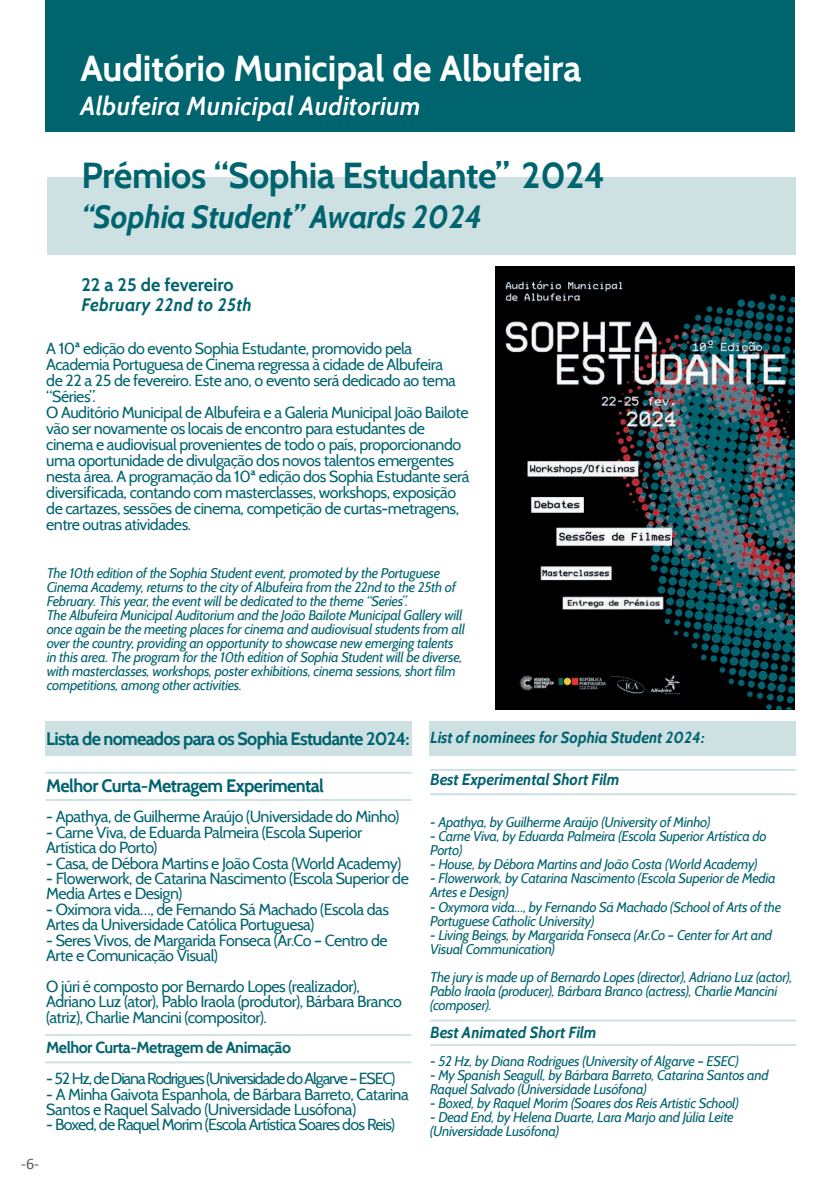
<style>
.page{position:relative;width:840px;height:1191px;background:#fff}
.page>*{position:absolute;margin:0;border:0;box-sizing:border-box;transform-origin:0 0}
.t1{font:700 36px "Cabin";color:#fff}
.t2{font:700 36px "Cabin";letter-spacing:-.01em;color:#00646f}
.t3{font:italic 700 32px "Cabin";letter-spacing:-.03em;color:#00646f}
.t4{font:italic 600 26px "Cabin";color:#fff}
.t5{font:700 18px "Cabin";letter-spacing:-.04em;color:#00636f}
.t6{font:italic 700 18px "Cabin";color:#00646f}
.t7{font:700 18px "Cabin";color:#00646f}
.t8{font:16px/15.4px "Cabin";letter-spacing:-.03em;color:#00636f}
.t9{font:16px/16px "Cabin";letter-spacing:-.03em;color:#00646f}
.t10{font:italic 700 16px "Cabin";letter-spacing:-.02em;color:#00636f}
.t11{font:16px "Cabin";letter-spacing:-.07em;color:#00636f}
.t12{font:16px "Cabin";letter-spacing:-.05em;color:#00636f}
.t13{font:700 16px "Cabin";letter-spacing:-.03em;color:#00636f}
.t14{font:16px "Calibri";color:#57585a}
.t15{font:italic 14px/14px "Cabin";letter-spacing:-.02em;color:#00636f}
.t16{font:italic 14px/14px "Cabin";letter-spacing:-.02em;color:#00646f}
</style>
<div class="page">
<div style="left:47px;top:177px;width:748px;height:77px;background:#cde0e2"></div>
<div style="left:45px;top:721px;width:366px;height:34px;background:#cde0e2"></div>
<div style="left:429px;top:721px;width:366px;height:34px;background:#cde0e2"></div>
<div style="left:45px;top:0;width:749px;height:132px;background:#00646f"></div>
<img style="left:495px;top:267px;width:299px;height:442px">
<hr style="left:45px;top:771px;width:366px;height:2px;background:#00646f">
<hr style="left:45px;top:799px;width:366px;height:2px;background:#00646f">
<hr style="left:430px;top:769px;width:365px;height:2px;background:#00646f">
<hr style="left:430px;top:793px;width:365px;height:2px;background:#00646f">
<hr style="left:430px;top:1019px;width:365px;height:2px;background:#00646f">
<hr style="left:430px;top:1044px;width:365px;height:2px;background:#00646f">
<hr style="left:45px;top:1034px;width:366px;height:2px;background:#00646f">
<hr style="left:45px;top:1061px;width:366px;height:2px;background:#00646f">
<h1 class="t1" style="left:80px;top:46px;width:502px">Auditório Municipal de Albufeira</h1>
<h3 class="t4" style="left:80px;top:90px;width:342px">Albufeira Municipal Auditorium</h3>
<h1 class="t2" style="left:81px;top:153px;width:525px">Prémios “Sophia Estudante” 2024</h1>
<h2 class="t3" style="left:81px;top:197px;width:403px">“Sophia Student” Awards 2024</h2>
<p class="t7" style="left:81px;top:273px;width:153px">22 a 25 de fevereiro</p>
<p class="t6" style="left:81px;top:293px;width:172px">February 22nd to 25th</p>
<p class="t9" style="left:46px;top:340px;width:424px">A 10ª edição do evento Sophia Estudante, promovido pela Academia Portuguesa de Cinema regressa à cidade de Albufeira<br>de 22 a 25 de fevereiro. Este ano, o evento será dedicado ao tema “Séries”.<br>O Auditório Municipal de Albufeira e a Galeria Municipal João Bailote vão ser novamente os locais de encontro para estudantes de cinema e audiovisual provenientes de todo o país, proporcionando uma oportunidade de divulgação dos novos talentos emergentes nesta área. A programação da 10ª edição dos Sophia Estudante será diversificada, contando com masterclasses, workshops, exposição de cartazes, sessões de cinema, competição de curtas-metragens, entre outras atividades.</p>
<p class="t16" style="left:47px;top:566px;width:419px">The 10th edition of the Sophia Student event, promoted by the Portuguese Cinema Academy, returns to the city of Albufeira from the 22nd to the 25th of February. This year, the event will be dedicated to the theme “Series”.<br>The Albufeira Municipal Auditorium and the João Bailote Municipal Gallery will once again be the meeting places for cinema and audiovisual students from all over the country, providing an opportunity to showcase new emerging talents in this area. The program for the 10th edition of Sophia Student will be diverse, with masterclasses, workshops, poster exhibitions, cinema sessions, short film competitions, among other activities.</p>
<p class="t5" style="left:46px;top:728px;width:364px">Lista de nomeados para os Sophia Estudante 2024:</p>
<p class="t5" style="left:46px;top:774px;width:279px">Melhor Curta-Metragem Experimental</p>
<p class="t8" style="left:46px;top:809px;width:354px">- Apathya, de Guilherme Araújo (Universidade do Minho)</p>
<p class="t8" style="left:46px;top:824px;width:317px">- Carne Viva, de Eduarda Palmeira (Escola Superior<br>Artística do Porto)</p>
<p class="t8" style="left:46px;top:855px;width:356px">- Casa, de Débora Martins e João Costa (World Academy)</p>
<p class="t8" style="left:46px;top:870px;width:364px">- Flowerwork, de Catarina Nascimento (Escola Superior de<br>Media Artes e Design)</p>
<p class="t8" style="left:46px;top:901px;width:344px">- Oxímora vida…, de Fernando Sá Machado (Escola das<br>Artes da Universidade Católica Portuguesa)</p>
<p class="t8" style="left:46px;top:932px;width:342px">- Seres Vivos, de Margarida Fonseca (Ar.Co – Centro de<br>Arte e Comunicação Visual)</p>
<p class="t8" style="left:46px;top:978px;width:357px">O júri é composto por Bernardo Lopes (realizador),<br>Adriano Luz (ator), Pablo Iraola (produtor), Bárbara Branco (atriz), Charlie Mancini (compositor).</p>
<p class="t13" style="left:46px;top:1038px;width:246px">Melhor Curta-Metragem de Animação</p>
<p class="t11" style="left:46px;top:1068px;width:350px">- 52 Hz, de Diana Rodrigues (Universidade do Algarve – ESEC)</p>
<p class="t8" style="left:46px;top:1086px;width:364px">- A Minha Gaivota Espanhola, de Bárbara Barreto, Catarina<br>Santos e Raquel Salvado (Universidade Lusófona)</p>
<p class="t12" style="left:46px;top:1115px;width:350px">- Boxed, de Raquel Morim (Escola Artística Soares dos Reis)</p>
<p class="t14" style="left:21px;top:1153px;width:19px">-6-</p>
<p class="t10" style="left:430px;top:728px;width:276px">List of nominees for Sophia Student 2024:</p>
<p class="t10" style="left:430px;top:770px;width:191px">Best Experimental Short Film</p>
<p class="t15" style="left:430px;top:815px;width:281px">- Apathya, by Guilherme Araújo (University of Minho)</p>
<p class="t15" style="left:430px;top:829px;width:338px">- Carne Viva, by Eduarda Palmeira (Escola Superior Artística do<br>Porto)</p>
<p class="t15" style="left:430px;top:857px;width:328px">- House, by Débora Martins and João Costa (World Academy)</p>
<p class="t15" style="left:430px;top:871px;width:347px">- Flowerwork, by Catarina Nascimento (Escola Superior de Media<br>Artes e Design)</p>
<p class="t15" style="left:430px;top:899px;width:352px">- Oxymora vida…, by Fernando Sá Machado (School of Arts of the<br>Portuguese Catholic University)</p>
<p class="t15" style="left:430px;top:927px;width:343px">- Living Beings, by Margarida Fonseca (Ar.Co – Center for Art and<br>Visual Communication)</p>
<p class="t15" style="left:430px;top:969px;width:364px">The jury is made up of Bernardo Lopes (director), Adriano Luz (actor),<br>Pablo Iraola (producer), Bárbara Branco (actress), Charlie Mancini (composer).</p>
<p class="t10" style="left:430px;top:1022px;width:168px">Best Animated Short Film</p>
<p class="t15" style="left:430px;top:1053px;width:310px">- 52 Hz, by Diana Rodrigues (University of Algarve – ESEC)</p>
<p class="t15" style="left:430px;top:1067px;width:340px">- My Spanish Seagull, by Bárbara Barreto, Catarina Santos and<br>Raquel Salvado (Universidade Lusófona)</p>
<p class="t15" style="left:430px;top:1095px;width:310px">- Boxed, by Raquel Morim (Soares dos Reis Artistic School)</p>
<p class="t15" style="left:430px;top:1109px;width:305px">- Dead End, by Helena Duarte, Lara Marjo and Júlia Leite (Universidade Lusófona)</p>
</div>
